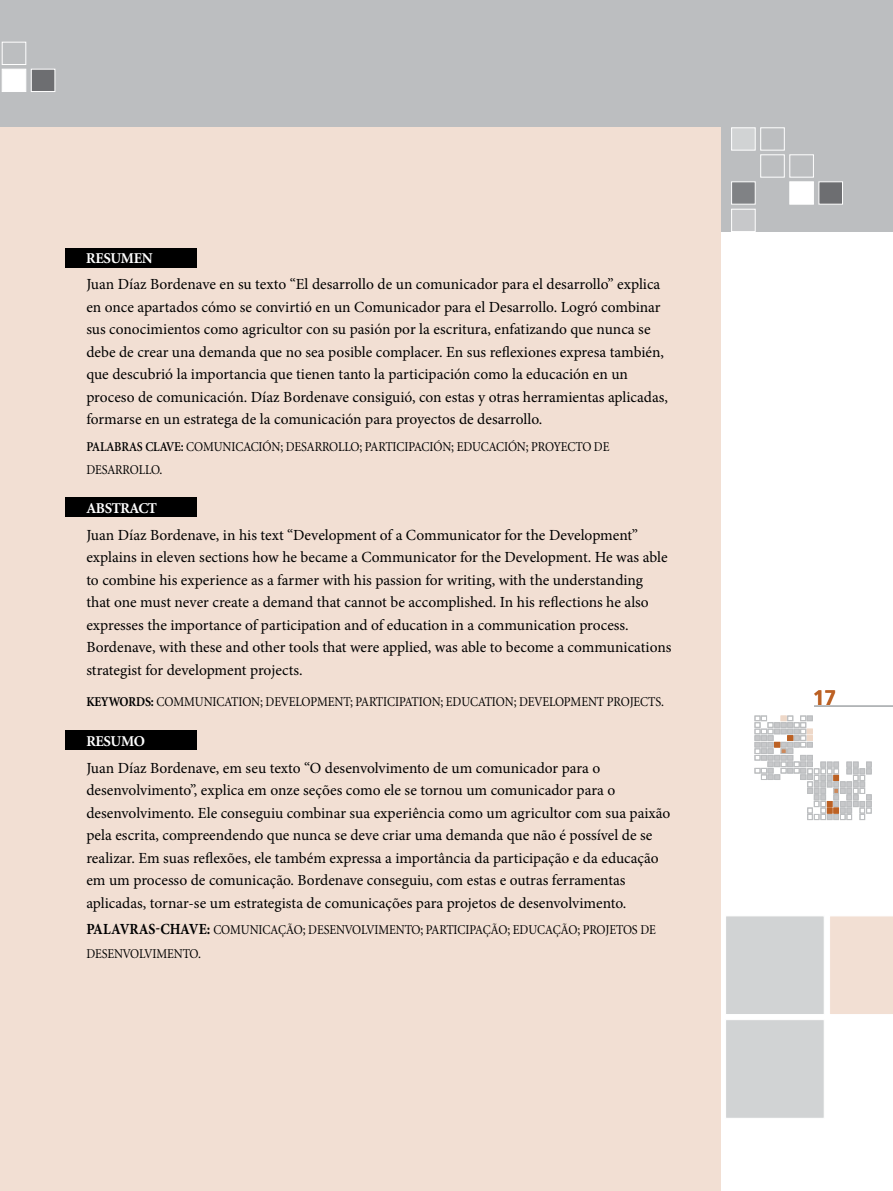
<style>
.page{position:relative;width:893px;height:1191px;background:#fff}
.page>*{position:absolute;margin:0;border:0;box-sizing:border-box;transform-origin:0 0}
.t1{font:700 21px "Frutiger";color:#bc6124}
.t2{font:15.45px/22.5px "Minion Pro";color:#000}
.t3{font:700 15px "Minion";letter-spacing:-.025em;color:#fff}
.t4{font:13.5px/22.5px "Minion";letter-spacing:-.01em;color:#000;scale:.9 1}
.s1{font-weight:600}
.s2{font-weight:700}
.s3{font-family:"Minion Pro";font-weight:700;font-size:15.45px}
</style>
<div class="page">
<svg style="left:755px;top:716px;width:116px;height:103px"></svg>
<div style="left:0;top:0;width:893px;height:232px;background:#bcbec0"></div>
<div style="left:725px;top:915px;width:100px;height:100px;background:#d1d3d4;border:1px solid #fff"></div>
<div style="left:830px;top:916px;width:63px;height:98px;background:#f2dfd3"></div>
<hr style="left:814px;top:706px;width:79px;height:1px;background:#b1b4b6">
<div style="left:731px;top:182px;width:24px;height:22px;background:#808285"></div>
<div style="left:790px;top:182px;width:24px;height:22px;background:#fff"></div>
<div style="left:819px;top:182px;width:24px;height:22px;background:#6d6e71"></div>
<div style="left:760px;top:155px;width:24px;height:22px;border:1px solid #fff"></div>
<div style="left:790px;top:155px;width:24px;height:22px;border:1px solid #fff"></div>
<div style="left:731px;top:128px;width:24px;height:22px;background:#d1d3d4;border:1px solid #fff"></div>
<div style="left:760px;top:128px;width:24px;height:22px;border:1px solid #fff"></div>
<div style="left:731px;top:209px;width:24px;height:23px;background:#c7c8ca;border:1px solid #fff"></div>
<div style="left:2px;top:69px;width:24px;height:23px;background:#fff"></div>
<div style="left:31px;top:69px;width:24px;height:23px;background:#6d6e71;border:1px solid #fff"></div>
<div style="left:2px;top:42px;width:24px;height:23px;border:1px solid #fff"></div>
<div style="left:725px;top:1019px;width:100px;height:99px;background:#d1d3d4;border:1px solid #fff"></div>
<div style="left:0;top:128px;width:721px;height:1063px;background:#f2dfd3"></div>
<div style="left:65px;top:248px;width:131px;height:20px;background:#000"></div>
<div style="left:65px;top:497px;width:131px;height:19px;background:#000"></div>
<div style="left:66px;top:730px;width:131px;height:20px;background:#000"></div>
<p class="t3" style="left:86px;top:250px;width:68px">RESUMEN</p>
<p class="t2" style="left:86px;top:273px;width:583px">Juan Díaz Bordenave en su texto “El desarrollo de un comunicador para el desarrollo” explica en once apartados cómo se convirtió en un Comunicador para el Desarrollo. Logró combinar sus conocimientos como agricultor con su pasión por la escritura, enfatizando que nunca se debe de crear una demanda que no sea posible complacer. En sus reflexiones expresa también, que descubrió la importancia que tienen tanto la participación como la educación en un proceso de comunicación. Díaz Bordenave consiguió, con estas y otras herramientas aplicadas, formarse en un estratega de la comunicación para proyectos de desarrollo.</p>
<p class="t4" style="left:86px;top:436px;width:583px"><span class="s1">PALABRAS CLAVE:</span> COMUNICACIÓN; DESARROLLO; PARTICIPACIÓN; EDUCACIÓN; PROYECTO DE<br>DESARROLLO.</p>
<p class="t3" style="left:86px;top:501px;width:72px">ABSTRACT</p>
<p class="t2" style="left:86px;top:524px;width:586px">Juan Díaz Bordenave, in his text “Development of a Communicator for the Development” explains in eleven sections how he became a Communicator for the Development. He was able to combine his experience as a farmer with his passion for writing, with the understanding<br>that one must never create a demand that cannot be accomplished. In his reflections he also expresses the importance of participation and of education in a communication process.<br>Bordenave, with these and other tools that were applied, was able to become a communications strategist for development projects.</p>
<p class="t4" style="left:86px;top:691px;width:643px"><span class="s2">KEYWORDS:</span> COMMUNICATION; DEVELOPMENT; PARTICIPATION; EDUCATION; DEVELOPMENT PROJECTS.</p>
<p class="t3" style="left:86px;top:733px;width:11px">RESUMO</p>
<p class="t2" style="left:86px;top:756px;width:586px">Juan Díaz Bordenave, em seu texto “O desenvolvimento de um comunicador para o desenvolvimento”, explica em onze seções como ele se tornou um comunicador para o desenvolvimento. Ele conseguiu combinar sua experiência como um agricultor com sua paixão pela escrita, compreendendo que nunca se deve criar uma demanda que não é possível de se realizar. Em suas reflexões, ele também expressa a importância da participação e da educação em um processo de comunicação. Bordenave conseguiu, com estas e outras ferramentas aplicadas, tornar-se um estrategista de comunicações para projetos de desenvolvimento.</p>
<p class="t4" style="left:86px;top:919px;width:634px;line-height:23.2px"><span class="s3">PALAVRAS-CHAVE:</span> COMUNICAÇÃO; DESENVOLVIMENTO; PARTICIPAÇÃO; EDUCAÇÃO; PROJETOS DE<br>DESENVOLVIMENTO.</p>
<h1 class="t1" style="left:813px;top:685px;width:25px">17</h1>
</div>
